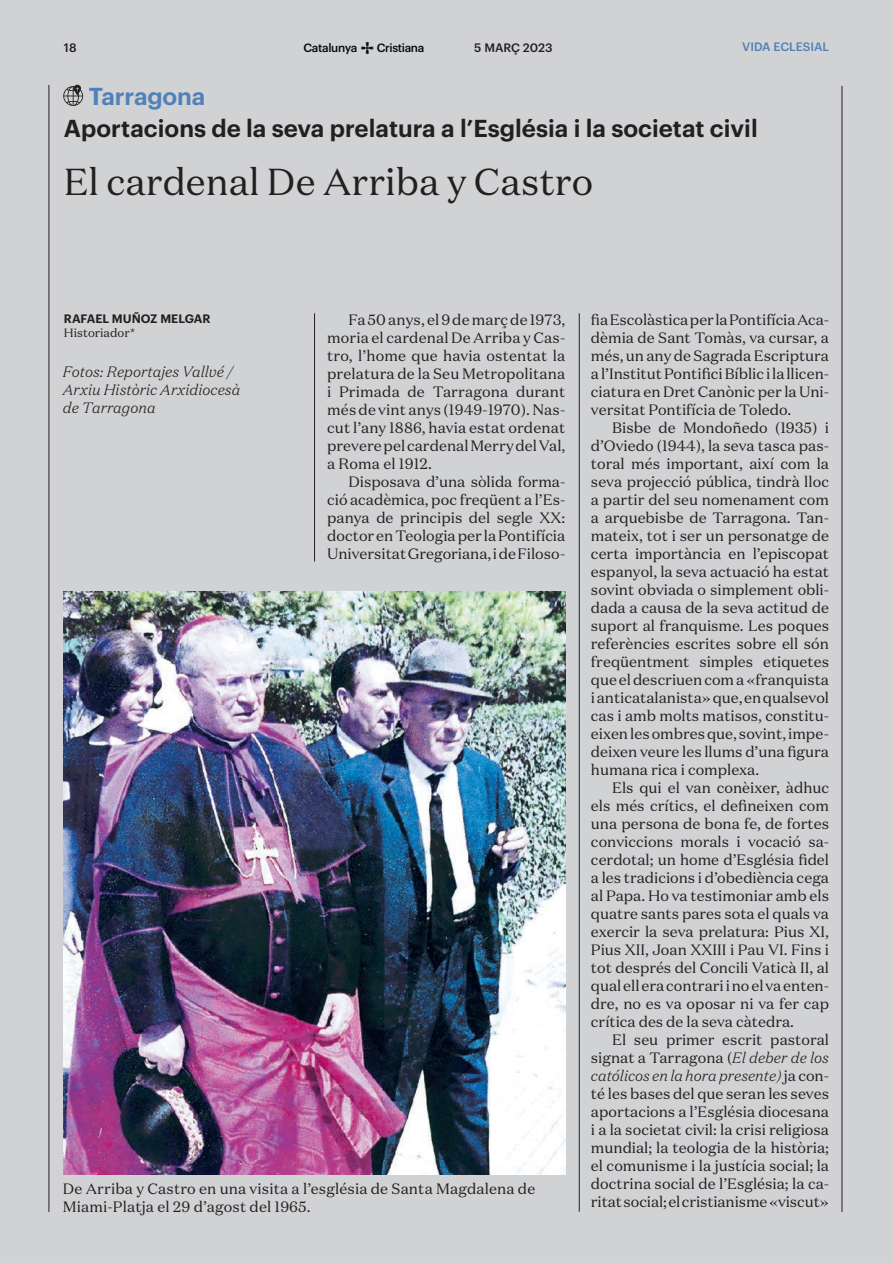
<style>
.page{position:relative;width:893px;height:1263px;background:#d1d2d4}
.page>*{position:absolute;margin:0;border:0;box-sizing:border-box;transform-origin:0 0}
.t1{font:37.5px "Domaine Text";color:#231f20}
.t2{font:600 24px "Graphik";color:#231f20}
.t3{font:600 24px "Graphik";letter-spacing:-.005em;color:#5181b8}
.t4{font:15px/18px "Domaine Text";color:#231f20;text-align:justify}
.t5{font:italic 300 15px/18px "Domaine Text";color:#231f20}
.t6{font:600 12px "Graphik";color:#231f20}
.t7{font:500 12px "Graphik";color:#5181b8}
.t8{font:12px "Domaine Text";color:#231f20}
.t9{font:500 12px "Graphik";color:#231f20}
.t10{font:500 11.85px "Graphik";letter-spacing:-.03em;color:#07090c}
.s1{font-weight:300;font-style:italic}
</style>
<div class="page">
<svg style="left:361px;top:42px;width:13px;height:12px"></svg>
<hr style="left:49px;top:85px;width:1px;height:1127px;background:#231f20">
<hr style="left:314px;top:313px;width:1px;height:248px;background:#231f20">
<hr style="left:579px;top:313px;width:1px;height:899px;background:#231f20">
<hr style="left:842px;top:86px;width:1px;height:1126px;background:#231f20">
<img style="left:64px;top:591px;width:501px;height:583px">
<svg style="left:63px;top:85px;width:20px;height:21px"></svg>
<p class="t9" style="left:64px;top:38px;width:14px">18</p>
<p class="t10" style="left:303px;top:38px;width:55px">Catalunya</p>
<p class="t10" style="left:377px;top:38px;width:49px">Cristiana</p>
<p class="t9" style="left:474px;top:38px;width:80px">5 MARÇ 2023</p>
<p class="t7" style="left:742px;top:38px;width:89px">VIDA ECLESIAL</p>
<h2 class="t3" style="left:89px;top:78px;width:118px">Tarragona</h2>
<h2 class="t2" style="left:64px;top:110px;width:695px">Aportacions de la seva prelatura a l’Església i la societat civil</h2>
<h1 class="t1" style="left:64px;top:159px;width:531px">El cardenal De Arriba y Castro</h1>
<p class="t6" style="left:64px;top:310px;width:148px">RAFAEL MUÑOZ MELGAR</p>
<p class="t8" style="left:64px;top:325px;width:73px">Historiador*</p>
<p class="t5" style="left:63px;top:363px;width:179px">Fotos: Reportajes Vallvé /<br>Arxiu Històric Arxidiocesà de Tarragona</p>
<p class="t4" style="left:327px;top:310px;width:240px;text-indent:21px">Fa 50 anys, el 9 de març de 1973, moria el cardenal De Arriba y Cas&shy;tro, l’home que havia ostentat la prelatura de la Seu Metropolitana i Primada de Tarragona durant més de vint anys (1949-1970). Nas&shy;cut l’any 1886, havia estat ordenat prevere pel cardenal Merry del Val, a Roma el 1912.</p>
<p class="t4" style="left:327px;top:472px;width:240px;text-indent:21px">Disposava d’una sòlida forma&shy;ció acadèmica, poc freqüent a l’Es&shy;panya de principis del segle XX: doctor en Teologia per la Pontifícia Universitat Gregoriana, i de Filoso-</p>
<p class="t4" style="left:63px;top:1179px;width:474px">De Arriba y Castro en una visita a l’església de Santa Magdalena de<br>Miami-Platja el 29 d’agost del 1965.</p>
<p class="t4" style="left:591px;top:310px;width:240px">fia Escolàstica per la Pontifícia Aca&shy;dèmia de Sant Tomàs, va cursar, a més, un any de Sagrada Escriptura a l’Institut Pontifici Bíblic i la llicen&shy;ciatura en Dret Canònic per la Uni&shy;versitat Pontifícia de Toledo.</p>
<p class="t4" style="left:591px;top:418px;width:240px;text-indent:21px">Bisbe de Mondoñedo (1935) i d’Oviedo (1944), la seva tasca pas&shy;toral més important, així com la seva projecció pública, tindrà lloc a partir del seu nomenament com a arquebisbe de Tarragona. Tan&shy;mateix, tot i ser un personatge de certa importància en l’episcopat espanyol, la seva actuació ha estat sovint obviada o simplement obli&shy;dada a causa de la seva actitud de suport al franquisme. Les poques referències escrites sobre ell són freqüentment simples etiquetes que el descriuen com a «franquista i anticatalanista» que, en qualsevol cas i amb molts matisos, constitu&shy;eixen les ombres que, sovint, impe&shy;deixen veure les llums d’una figura humana rica i complexa.</p>
<p class="t4" style="left:591px;top:778px;width:240px;text-indent:21px">Els qui el van conèixer, àdhuc els més crítics, el defineixen com una persona de bona fe, de fortes conviccions morals i vocació sa&shy;cerdotal; un home d’Església fidel a les tradicions i d’obediència cega al Papa. Ho va testimoniar amb els quatre sants pares sota el quals va exercir la seva prelatura: Pius XI, Pius XII, Joan XXIII i Pau VI. Fins i tot després del Concili Vaticà II, al qual ell era contrari i no el va enten&shy;dre, no es va oposar ni va fer cap crítica des de la seva càtedra.</p>
<p class="t4" style="left:591px;top:1030px;width:240px;text-indent:21px">El seu primer escrit pastoral signat a Tarragona (<span class="s1">El deber de los católicos en la hora presente)</span> ja con&shy;té les bases del que seran les seves aportacions a l’Església diocesana i a la societat civil: la crisi religiosa mundial; la teologia de la història; el comunisme i la justícia social; la doctrina social de l’Església; la ca&shy;ritat social; el cristianisme «viscut»</p>
</div>
